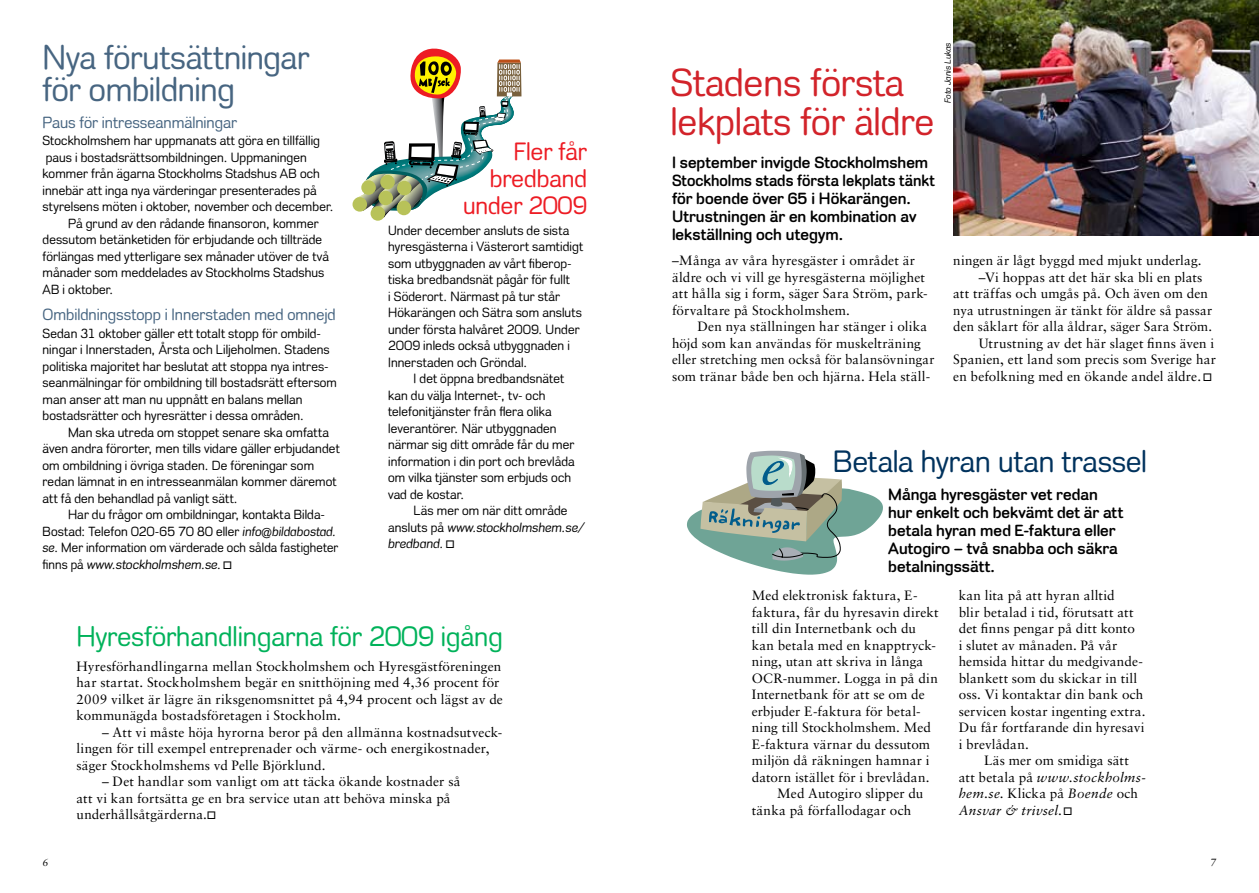
<style>
.page{position:relative;width:1259px;height:893px;background:#fff}
.page>*{position:absolute;margin:0;border:0;box-sizing:border-box;transform-origin:0 0}
.t1{font:39.75px/39px "Stockholm Runt";color:#d2232a}
.t2{font:34.5px/32.4px "Stockholm Runt";letter-spacing:-.005em;color:#476581}
.t3{font:31.5px "Stockholm Runt";color:#00325d}
.t4{font:28.5px "Stockholm Runt";color:#00b25a}
.t5{font:25.5px/27px "Stockholm Runt";color:#ed1c24;text-align:right}
.t6{font:700 16.5px/18px "Stockholm Runt";color:#000}
.t7{font:16.5px "Stockholm Runt";color:#476581}
.t8{font:13.5px/16.5px "Sabon";letter-spacing:.01em;color:#000}
.t9{font:13.5px/16.5px "Stockholm Runt";letter-spacing:.01em;color:#000}
.t10{font:italic 10.5px "Sabon";color:#000}
.t11{font:italic 9px "Stockholm Runt";color:#000}
.s1{font-style:italic}
</style>
<div class="page">
<svg style="left:687px;top:451px;width:196px;height:124px"></svg>
<svg style="left:352px;top:197px;width:15px;height:15px"></svg>
<svg style="left:370px;top:206px;width:15px;height:15px"></svg>
<svg style="left:354px;top:49px;width:167px;height:169px"></svg>
<img style="left:953px;top:0;width:306px;height:235px">
<h2 class="t2" style="left:43px;top:41px;width:268px">Nya förutsättningar för ombildning</h2>
<p class="t7" style="left:43px;top:113px;width:196px">Paus för intresseanmälningar</p>
<p class="t9" style="left:43px;top:132px;width:279px">Stockholmshem har uppmanats att göra en tillfällig</p>
<p class="t9" style="left:46px;top:149px;width:263px">paus i bostadsrättsombildningen. Uppmaningen</p>
<p class="t9" style="left:43px;top:165px;width:279px">kommer från ägarna Stockholms Stadshus AB och</p>
<p class="t9" style="left:43px;top:182px;width:276px">innebär att inga nya värderingar presenterades på</p>
<p class="t9" style="left:43px;top:198px;width:292px">styrelsens möten i oktober, november och december.</p>
<p class="t9" style="left:68px;top:215px;width:252px">På grund av den rådande finansoron, kommer</p>
<p class="t9" style="left:43px;top:231px;width:281px">dessutom betänketiden för erbjudande och tillträde</p>
<p class="t9" style="left:43px;top:248px;width:288px">förlängas med ytterligare sex månader utöver de två</p>
<p class="t9" style="left:43px;top:264px;width:283px">månader som meddelades av Stockholms Stadshus</p>
<p class="t9" style="left:43px;top:281px;width:72px">AB i oktober.</p>
<p class="t7" style="left:43px;top:305px;width:295px">Ombildningsstopp i Innerstaden med omnejd</p>
<p class="t9" style="left:43px;top:325px;width:296px">Sedan 31 oktober gäller ett totalt stopp för ombild&shy;ningar i Innerstaden, Årsta och Liljeholmen. Stadens politiska majoritet har beslutat att stoppa nya intres&shy;seanmälningar för ombildning till bostadsrätt eftersom man anser att man nu uppnått en balans mellan bostadsrätter och hyresrätter i dessa områden.</p>
<p class="t9" style="left:43px;top:424px;width:299px;text-indent:26px">Man ska utreda om stoppet senare ska omfatta även andra förorter, men tills vidare gäller erbjudandet om ombildning i övriga staden. De föreningar som redan lämnat in en intresseanmälan kommer däremot att få den behandlad på vanligt sätt.</p>
<p class="t9" style="left:43px;top:506px;width:297px;text-indent:26px">Har du frågor om ombildningar, kontakta Bilda-Bostad: Telefon 020-65 70 80 eller <span class="s1">info@bildabostad. se</span>. Mer information om värderade och sålda fastigheter finns på <span class="s1">www.stockholmshem.se</span>. □</p>
<h3 class="t5" style="left:463px;top:137px;width:125px">Fler får bredband under 2009</h3>
<p class="t9" style="left:388px;top:222px;width:197px">Under december ansluts de sista hyresgästerna i Västerort samtidigt som utbyggnaden av vårt fiberop&shy;tiska bredbandsnät pågår för fullt<br>i Söderort. Närmast på tur står<br>Hökarängen och Sätra som ansluts under första halvåret 2009. Under<br>2009 inleds också utbyggnaden i<br>Innerstaden och Gröndal.</p>
<p class="t9" style="left:388px;top:370px;width:188px;text-indent:26px">I det öppna bredbandsnätet kan du välja Internet-, tv- och telefonitjänster från flera olika leverantörer. När utbyggnaden närmar sig ditt område får du mer information i din port och brevlåda om vilka tjänster som erbjuds och vad de kostar.</p>
<p class="t9" style="left:388px;top:502px;width:198px;text-indent:26px">Läs mer om när ditt område ansluts på <span class="s1">www.stockholmshem.se/ bredband.</span> □</p>
<h3 class="t4" style="left:77px;top:619px;width:427px">Hyresförhandlingarna för 2009 igång</h3>
<p class="t8" style="left:77px;top:657px;width:428px">Hyresförhandlingarna mellan Stockholmshem och Hyresgästföreningen har startat. Stockholmshem begär en snitthöjning med 4,36 procent för 2009 vilket är lägre än riksgenomsnittet på 4,94 procent och lägst av de kommunägda bostadsföretagen i Stockholm.</p>
<p class="t8" style="left:77px;top:723px;width:427px;text-indent:26px">– Att vi måste höja hyrorna beror på den allmänna kostnadsutveck&shy;lingen för till exempel entreprenader och värme- och energikostnader, säger Stockholmshems vd Pelle Björklund.</p>
<p class="t8" style="left:77px;top:773px;width:385px;text-indent:26px">– Det handlar som vanligt om att täcka ökande kostnader så att vi kan fortsätta ge en bra service utan att behöva minska på underhållsåtgärderna.□</p>
<h1 class="t1" style="left:670px;top:63px;width:265px">Stadens första lekplats för äldre</h1>
<p class="t6" style="left:672px;top:153px;width:264px">I september invigde Stockholmshem Stockholms stads första lekplats tänkt för boende över 65 i Hökarängen.<br>Utrustningen är en kombination av lekställning och utegym.</p>
<p class="t8" style="left:672px;top:252px;width:257px">–Många av våra hyresgäster i området är äldre och vi vill ge hyresgästerna möjlighet att hålla sig i form, säger Sara Ström, park&shy;förvaltare på Stockholmshem.</p>
<p class="t8" style="left:672px;top:318px;width:264px;text-indent:26px">Den nya ställningen har stänger i olika höjd som kan användas för muskelträning eller stretching men också för balansövningar som tränar både ben och hjärna. Hela ställ-</p>
<p class="t11" style="left:942px;top:103px;width:62px;rotate:-90deg">Foto Janis Lukas</p>
<p class="t8" style="left:953px;top:252px;width:250px">ningen är lågt byggd med mjukt underlag.</p>
<p class="t8" style="left:978px;top:269px;width:225px">–Vi hoppas att det här ska bli en plats</p>
<p class="t8" style="left:953px;top:285px;width:256px">att träffas och umgås på. Och även om den</p>
<p class="t8" style="left:953px;top:302px;width:260px">nya utrustningen är tänkt för äldre så passar</p>
<p class="t8" style="left:953px;top:318px;width:260px">den såklart för alla åldrar, säger Sara Ström.</p>
<p class="t8" style="left:978px;top:335px;width:237px">Utrustning av det här slaget finns även i</p>
<p class="t8" style="left:953px;top:351px;width:264px">Spanien, ett land som precis som Sverige har</p>
<p class="t8" style="left:953px;top:368px;width:260px">en befolkning med en ökande andel äldre. □</p>
<h3 class="t3" style="left:833px;top:443px;width:315px">Betala hyran utan trassel</h3>
<p class="t6" style="left:888px;top:485px;width:236px">Många hyresgäster vet redan hur enkelt och bekvämt det är att betala hyran med E-faktura eller<br>Autogiro – två snabba och säkra betalningssätt.</p>
<p class="t8" style="left:751px;top:587px;width:167px">Med elektronisk faktura, E-</p>
<p class="t8" style="left:751px;top:603px;width:188px">faktura, får du hyresavin direkt</p>
<p class="t8" style="left:751px;top:620px;width:166px">till din Internetbank och du</p>
<p class="t8" style="left:751px;top:636px;width:186px">kan betala med en knapptryck-</p>
<p class="t8" style="left:751px;top:653px;width:173px">ning, utan att skriva in långa</p>
<p class="t8" style="left:751px;top:669px;width:188px">OCR-nummer. Logga in på din</p>
<p class="t8" style="left:751px;top:686px;width:174px">Internetbank för att se om de</p>
<p class="t8" style="left:751px;top:702px;width:170px">erbjuder E-faktura för betal-</p>
<p class="t8" style="left:751px;top:719px;width:181px">ning till Stockholmshem. Med</p>
<p class="t8" style="left:751px;top:735px;width:180px">E-faktura värnar du dessutom</p>
<p class="t8" style="left:751px;top:752px;width:179px">miljön då räkningen hamnar i</p>
<p class="t8" style="left:751px;top:768px;width:179px">datorn istället för i brevlådan.</p>
<p class="t8" style="left:777px;top:785px;width:148px">Med Autogiro slipper du</p>
<p class="t8" style="left:751px;top:801px;width:161px">tänka på förfallodagar och</p>
<p class="t8" style="left:958px;top:587px;width:188px">kan lita på att hyran alltid<br>blir betalad i tid, förutsatt att det finns pengar på ditt konto<br>i slutet av månaden. På vår hemsida hittar du medgivande&shy;blankett som du skickar in till oss. Vi kontaktar din bank och servicen kostar ingenting extra.<br>Du får fortfarande din hyresavi i brevlådan.</p>
<p class="t8" style="left:958px;top:752px;width:189px;text-indent:26px">Läs mer om smidiga sätt att betala på <span class="s1">www.stockholms&shy;hem.se</span>. Klicka på <span class="s1">Boende</span> och<br><span class="s1">Ansvar &amp; trivsel</span>.□</p>
<p class="t10" style="left:43px;top:857px;width:7px">6</p>
<p class="t10" style="left:1210px;top:856px;width:7px">7</p>
</div>
